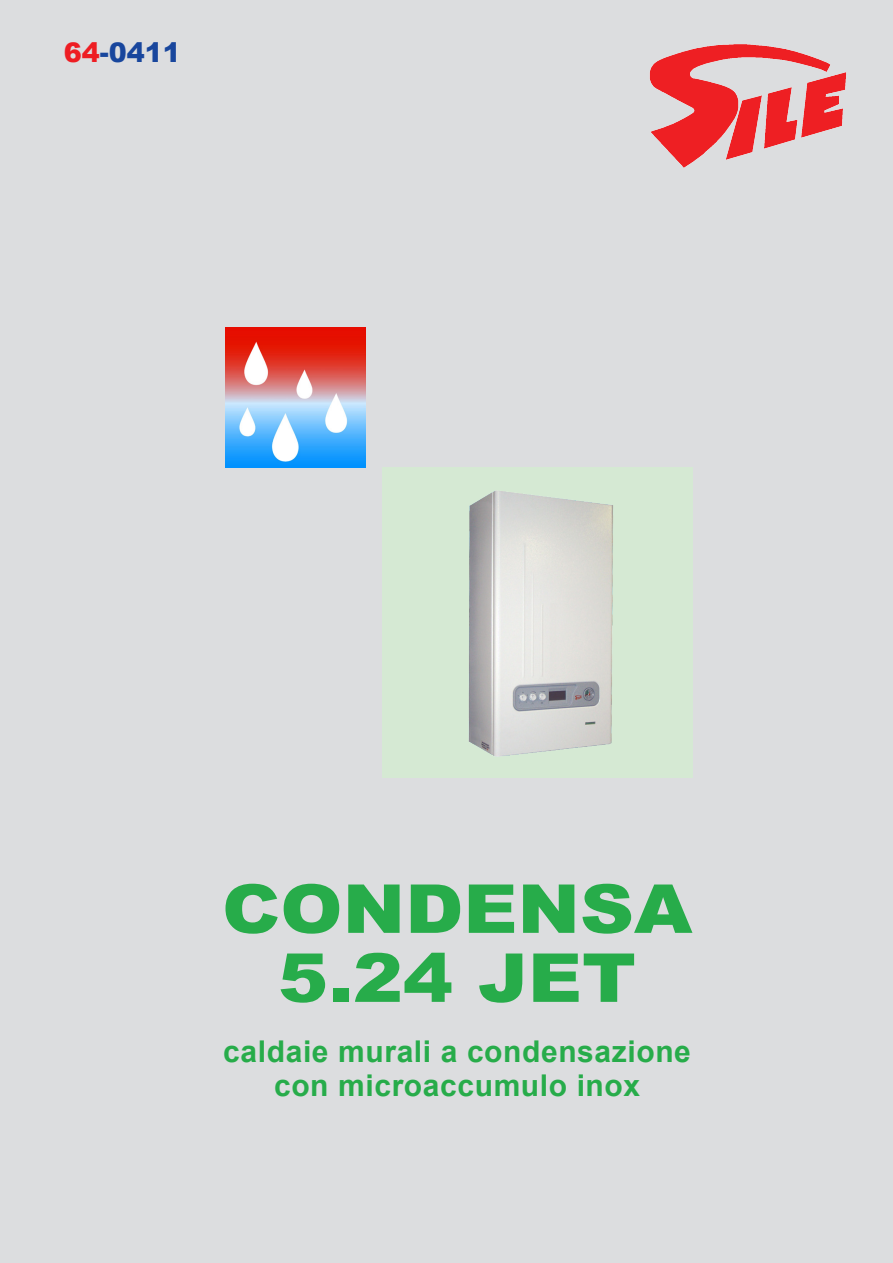
<style>
.page{position:relative;width:893px;height:1263px;background:#dcdddf}
.page>*{position:absolute;margin:0;border:0;box-sizing:border-box;transform-origin:0 0}
.t1{font:900 67.5px "Arial";color:#27ac4a;scale:1.11 1}
.t2{font:700 30px "Arial";letter-spacing:.02em;color:#27ac4a}
.t3{font:900 27px "Arial";color:#18469d}
.s1{color:#ee1d23}
</style>
<div class="page">
<img style="left:225px;top:327px;width:141px;height:141px">
<img style="left:650px;top:44px;width:196px;height:124px">
<div style="left:383px;top:468px;width:310px;height:310px;background:#d5e9d3"></div>
<img style="left:469px;top:491px;width:144px;height:266px">
<p class="t3" style="left:64px;top:33px;width:119px"><span class="s1">64</span>-0411</p>
<p class="t1" style="left:222px;top:860px;width:425px">CONDENSA</p>
<p class="t1" style="left:278px;top:929px;width:324px">5.24 JET</p>
<p class="t2" style="left:223px;top:1031px;width:469px">caldaie murali a condensazione</p>
<p class="t2" style="left:274px;top:1066px;width:368px">con microaccumulo inox</p>
</div>
